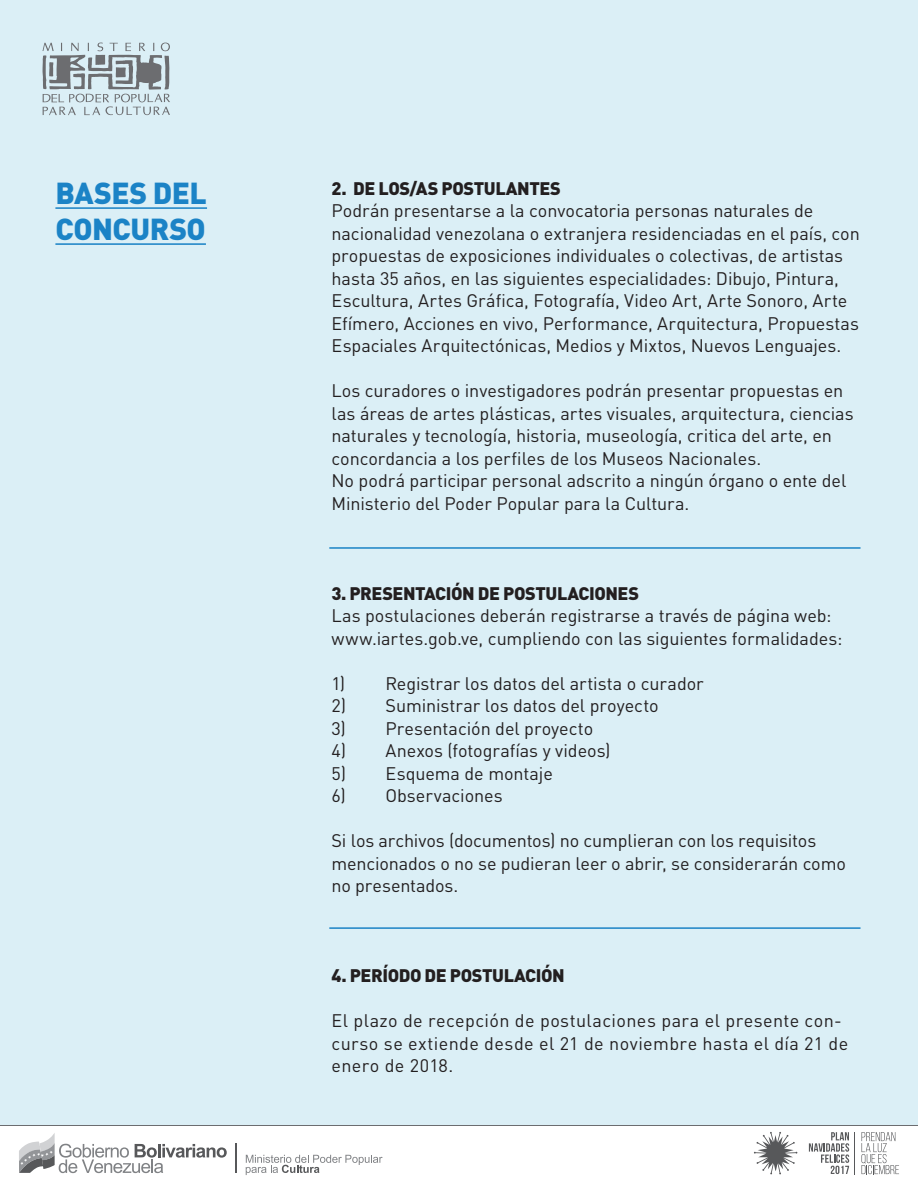
<style>
.page{position:relative;width:918px;height:1188px;background:#fff}
.page>*{position:absolute;margin:0;border:0;box-sizing:border-box;transform-origin:0 0}
.t1{font:900 30px/36px "DIN Pro";letter-spacing:-.015em;color:#1b83c6}
.t2{font:18px/22.5px "DIN Pro";letter-spacing:-.005em;color:#231f20}
.t3{font:18px/22.5px "DIN Pro";letter-spacing:.02em;color:#231f20}
.t4{font:900 18px "DIN Pro";letter-spacing:-.025em;color:#231f20}
</style>
<div class="page">
<div style="left:0;top:0;width:918px;height:1125px;background:#dbeff6"></div>
<hr style="left:855px;top:1132px;width:1px;height:42px;background:#57585a">
<svg style="left:861px;top:1132px;width:38px;height:42px"></svg>
<svg style="left:754px;top:1132px;width:43px;height:42px"></svg>
<svg style="left:809px;top:1132px;width:40px;height:42px"></svg>
<hr style="left:236px;top:1143px;width:1px;height:30px;background:#57585a">
<svg style="left:19px;top:1133px;width:208px;height:40px"></svg>
<svg style="left:246px;top:1155px;width:137px;height:20px"></svg>
<svg style="left:43px;top:42px;width:127px;height:74px"></svg>
<hr style="left:0;top:1125px;width:918px;height:1px;background:#6c6d70">
<hr style="left:55px;top:207px;width:152px;height:2px;background:#1b83c6">
<hr style="left:55px;top:243px;width:151px;height:2px;background:#1b83c6">
<hr style="left:329px;top:547px;width:532px;height:2px;background:#1b83c6">
<hr style="left:329px;top:927px;width:532px;height:2px;background:#1b83c6">
<h1 class="t1" style="left:55px;top:174px;width:153px">BASES DEL<br>CONCURSO</h1>
<p class="t4" style="left:332px;top:176px;width:231px">2. DE LOS/AS POSTULANTES</p>
<p class="t2" style="left:332px;top:199px;width:530px">Podrán presentarse a la convocatoria personas naturales de nacionalidad venezolana o extranjera residenciadas en el país, con propuestas de exposiciones individuales o colectivas, de artistas hasta 35 años, en las siguientes especialidades: Dibujo, Pintura, Escultura, Artes Gráfica, Fotografía, Video Art, Arte Sonoro, Arte Efímero, Acciones en vivo, Performance, Arquitectura, Propuestas Espaciales Arquitectónicas, Medios y Mixtos, Nuevos Lenguajes.</p>
<p class="t2" style="left:332px;top:379px;width:524px">Los curadores o investigadores podrán presentar propuestas en las áreas de artes plásticas, artes visuales, arquitectura, ciencias naturales y tecnología, historia, museología, critica del arte, en concordancia a los perfiles de los Museos Nacionales.<br>No podrá participar personal adscrito a ningún órgano o ente del Ministerio del Poder Popular para la Cultura.</p>
<p class="t4" style="left:332px;top:581px;width:309px">3. PRESENTACIÓN DE POSTULACIONES</p>
<p class="t2" style="left:332px;top:604px;width:512px">Las postulaciones deberán registrarse a través de página web: www.iartes.gob.ve, cumpliendo con las siguientes formalidades:</p>
<p class="t2" style="left:332px;top:671px;width:374px">1) Registrar los datos del artista o curador</p>
<p class="t2" style="left:332px;top:694px;width:329px">2) Suministrar los datos del proyecto</p>
<p class="t2" style="left:332px;top:716px;width:263px">3) Presentación del proyecto</p>
<p class="t2" style="left:332px;top:739px;width:281px">4) Anexos (fotografías y videos)</p>
<p class="t2" style="left:332px;top:761px;width:223px">5) Esquema de montaje</p>
<p class="t2" style="left:332px;top:784px;width:173px">6) Observaciones</p>
<p class="t2" style="left:332px;top:829px;width:516px">Si los archivos (documentos) no cumplieran con los requisitos mencionados o no se pudieran leer o abrir, se considerarán como no presentados.</p>
<p class="t4" style="left:332px;top:964px;width:235px">4. PERÍODO DE POSTULACIÓN</p>
<p class="t3" style="left:332px;top:1009px;width:518px">El plazo de recepción de postulaciones para el presente con&shy;curso se extiende desde el 21 de noviembre hasta el día 21 de enero de 2018.</p>
</div>
